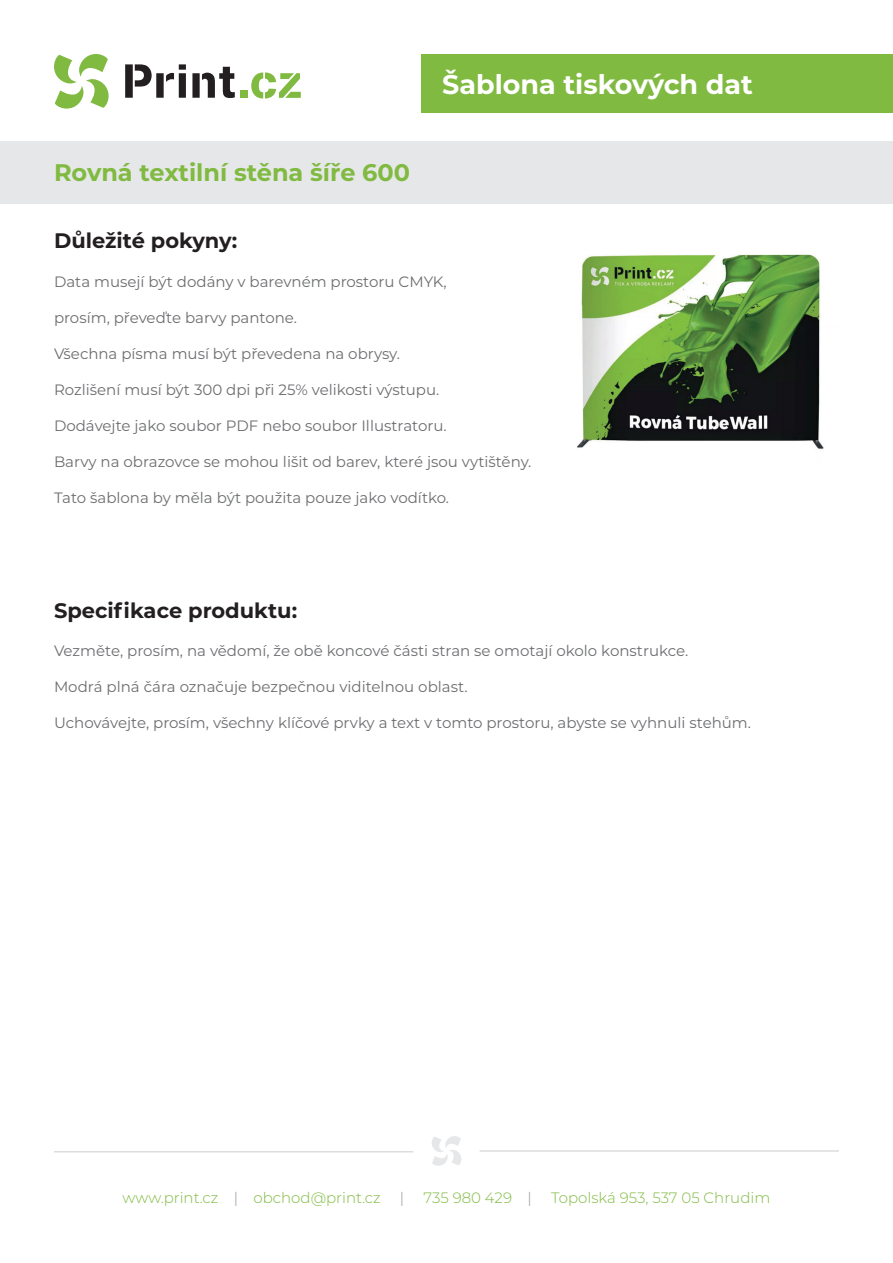
<style>
.page{position:relative;width:893px;height:1263px;background:#fff}
.page>*{position:absolute;margin:0;border:0;box-sizing:border-box;transform-origin:0 0}
.t1{font:700 27px "Montserrat";color:#fff}
.t2{font:700 24px "Montserrat";color:#80ba41}
.t3{font:700 21px "Montserrat";color:#231f20}
.t4{font:15px "Montserrat";color:#6c6d70}
.t5{font:300 15px "Montserrat";color:#80ba41}
.t6{font:300 15px "Montserrat";color:#939598}
.s1{color:#939598}
</style>
<div class="page">
<svg style="left:432px;top:1136px;width:29px;height:30px"></svg>
<div style="left:0;top:141px;width:893px;height:63px;background:#e6e7e9"></div>
<svg style="left:125px;top:64px;width:61px;height:34px"></svg>
<svg style="left:192px;top:67px;width:43px;height:31px"></svg>
<svg style="left:54px;top:54px;width:55px;height:55px"></svg>
<div style="left:240px;top:91px;width:7px;height:7px;background:#80ba41"></div>
<svg style="left:251px;top:72px;width:50px;height:27px"></svg>
<div style="left:421px;top:54px;width:472px;height:59px;background:#80ba41"></div>
<hr style="left:54px;top:1151px;width:359px;height:1px;background:#dcdddf">
<hr style="left:480px;top:1150px;width:359px;height:2px;background:#dcdddf">
<img style="left:577px;top:254px;width:247px;height:195px">
<h2 class="t2" style="left:54px;top:155px;width:358px">Rovná textilní stěna šíře 600</h2>
<h1 class="t1" style="left:442px;top:65px;width:312px">Šablona tiskových dat</h1>
<h3 class="t3" style="left:54px;top:226px;width:185px">Důležité pokyny:</h3>
<p class="t4" style="left:54px;top:271px;width:394px">Data musejí být dodány v barevném prostoru CMYK,</p>
<p class="t4" style="left:54px;top:307px;width:245px">prosím, převeďte barvy pantone.</p>
<p class="t4" style="left:54px;top:343px;width:348px">Všechna písma musí být převedena na obrysy.</p>
<p class="t4" style="left:54px;top:379px;width:387px">Rozlišení musí být 300 dpi při 25% velikosti výstupu.</p>
<p class="t4" style="left:54px;top:415px;width:394px">Dodávejte jako soubor PDF nebo soubor Illustratoru.</p>
<p class="t4" style="left:54px;top:451px;width:479px">Barvy na obrazovce se mohou lišit od barev, které jsou vytištěny.</p>
<p class="t4" style="left:54px;top:487px;width:397px">Tato šablona by měla být použita pouze jako vodítko.</p>
<h3 class="t3" style="left:54px;top:595px;width:245px">Specifikace produktu:</h3>
<p class="t4" style="left:54px;top:641px;width:636px">Vezměte, prosím, na vědomí, že obě koncové části stran se omotají okolo konstrukce.</p>
<p class="t4" style="left:54px;top:677px;width:415px">Modrá plná čára označuje bezpečnou viditelnou oblast.</p>
<p class="t4" style="left:54px;top:713px;width:699px">Uchovávejte, prosím, všechny klíčové prvky a text v tomto prostoru, abyste se vyhnuli stehům.</p>
<p class="t5" style="left:123px;top:1188px;width:260px">www.print.cz <span class="s1">|</span> obchod@print.cz</p>
<p class="t6" style="left:400px;top:1188px;width:6px">|</p>
<p class="t5" style="left:424px;top:1188px;width:110px">735 980 429 <span class="s1">|</span></p>
<p class="t5" style="left:551px;top:1188px;width:221px">Topolská 953, 537 05 Chrudim</p>
</div>
